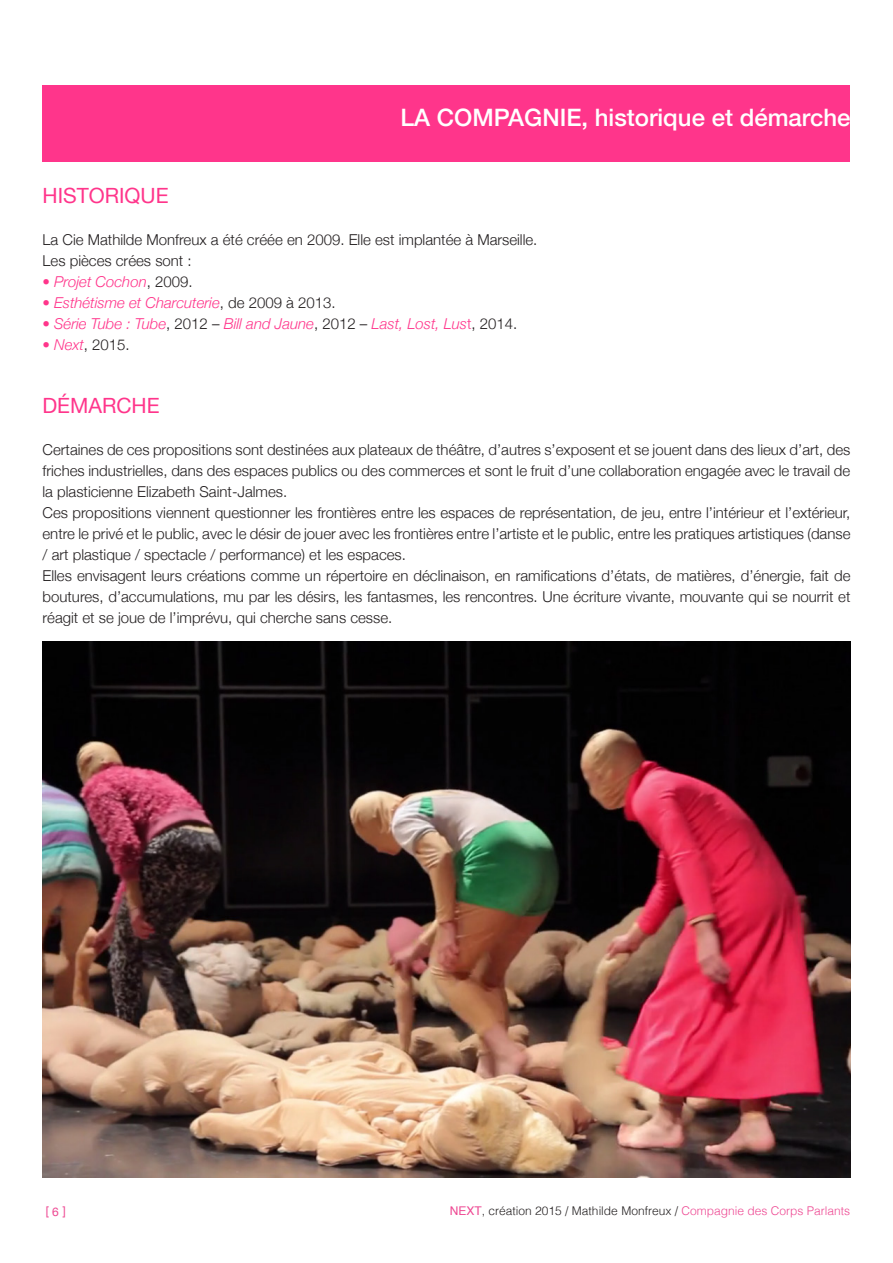
<style>
.page{position:relative;width:893px;height:1263px;background:#fff}
.page>*{position:absolute;margin:0;border:0;box-sizing:border-box;transform-origin:0 0}
.t1{font:500 24px "Helvetica Neue";color:#fff}
.t2{font:21px "Helvetica Neue";color:#ff358b}
.t3{font:300 15px/21px "Helvetica Neue";color:#231f20;text-align:justify}
.t4{font:italic 300 15px "Helvetica Neue";color:#ff358b}
.t5{font:300 12px "Helvetica";color:#231f20}
.t6{font:12px "Helvetica";color:#ee4993}
.s1{font-style:normal}
.s2{font-style:normal;color:#231f20}
.s3{color:#ff358b}
.s4{font-style:italic;color:#ff358b}
.s5{font-family:"Helvetica Neue"}
.s6{font-weight:400;color:#ee4993}
.s7{color:#ee4993}
</style>
<div class="page">
<div style="left:43px;top:85px;width:807px;height:77px;background:#ff358b"></div>
<img style="left:43px;top:641px;width:807px;height:537px">
<p class="t1" style="left:400px;top:98px;width:451px">LA COMPAGNIE, historique et démarche</p>
<p class="t2" style="left:43px;top:180px;width:127px">HISTORIQUE</p>
<p class="t3" style="left:43px;top:228px;width:496px">La Cie Mathilde Monfreux a été créée en 2009. Elle est implantée à Marseille.</p>
<p class="t3" style="left:43px;top:249px;width:151px">Les pièces crées sont :</p>
<p class="t4" style="left:43px;top:270px;width:152px"><span class="s1">•</span> Projet Cochon<span class="s2">, 2009.</span></p>
<p class="t4" style="left:43px;top:291px;width:295px"><span class="s1">•</span> Esthétisme et Charcuterie<span class="s2">, de 2009 à 2013.</span></p>
<p class="t4" style="left:43px;top:312px;width:476px"><span class="s1">•</span> Série Tube : Tube<span class="s2">, 2012 –</span> Bill and Jaune<span class="s2">, 2012 –</span> Last, Lost, Lus<span class="s1">t</span><span class="s2">, 2014.</span></p>
<p class="t3" style="left:43px;top:333px;width:89px"><span class="s3">•</span> <span class="s4">Next</span>, 2015.</p>
<p class="t2" style="left:43px;top:390px;width:119px">DÉMARCHE</p>
<p class="t3" style="left:43px;top:438px;width:809px">Certaines de ces propositions sont destinées aux plateaux de théâtre, d’autres s’exposent et se jouent dans des lieux d’art, des friches industrielles, dans des espaces publics ou des commerces et sont le fruit d’une collaboration engagée avec le travail de la plasticienne Elizabeth Saint-Jalmes.</p>
<p class="t3" style="left:43px;top:501px;width:809px">Ces propositions viennent questionner les frontières entre les espaces de représentation, de jeu, entre l’intérieur et l’extérieur, entre le privé et le public, avec le désir de jouer avec les frontières entre l’artiste et le public, entre les pratiques artistiques (danse / art plastique / spectacle / performance) et les espaces.</p>
<p class="t3" style="left:43px;top:564px;width:809px">Elles envisagent leurs créations comme un répertoire en déclinaison, en ramifications d’états, de matières, d’énergie, fait de boutures, d’accumulations, mu par les désirs, les fantasmes, les rencontres. Une écriture vivante, mouvante qui se nourrit et réagit et se joue de l’imprévu, qui cherche sans cesse.</p>
<p class="t6" style="left:46px;top:1202px;width:22px">[ <span class="s5">6</span> ]</p>
<p class="t5" style="left:450px;top:1201px;width:402px"><span class="s6">NEXT</span>, création 2015 / Mathilde Monfreux / <span class="s7">Compagnie des Corps Parlants</span></p>
</div>
